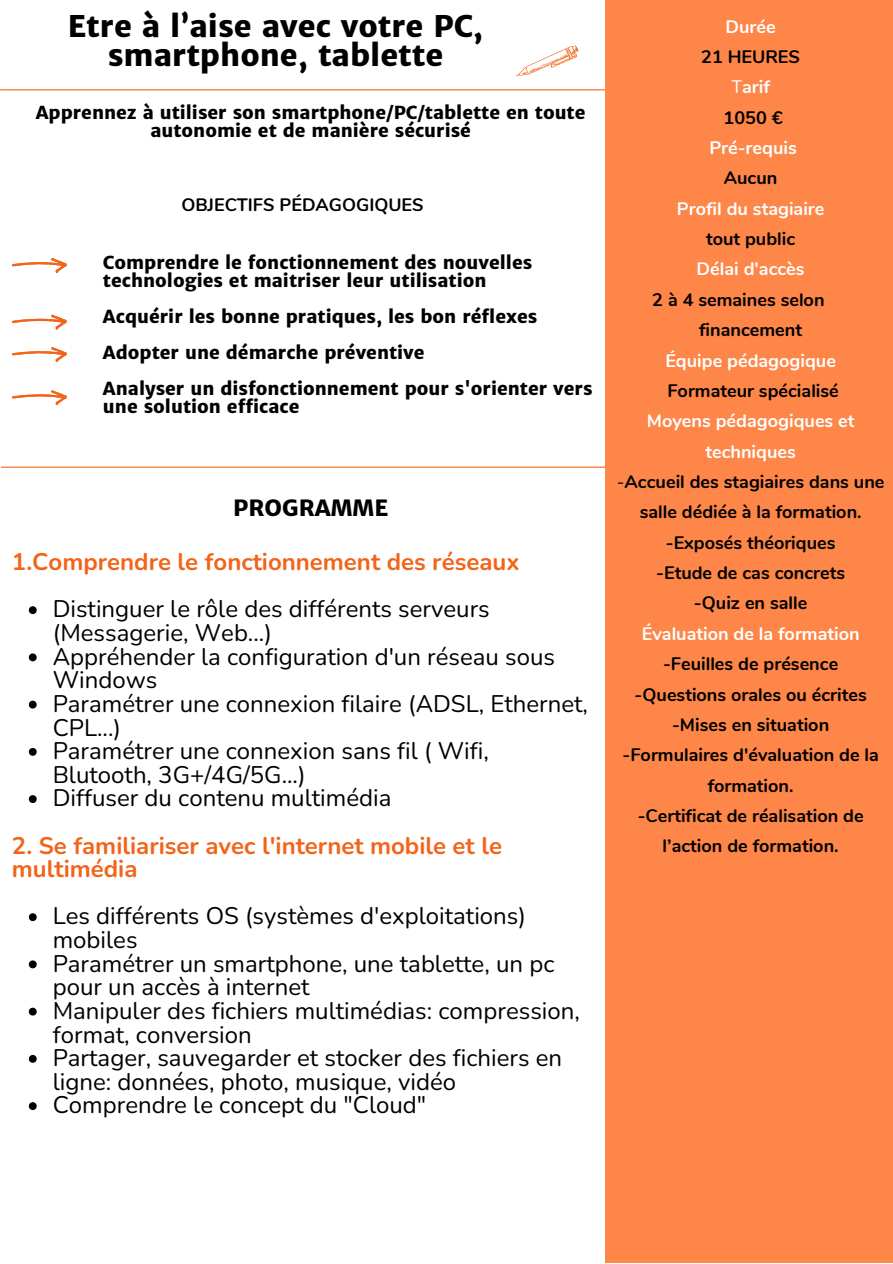
<style>
.page{position:relative;width:893px;height:1264px;background:#fff}
.page>*{position:absolute;margin:0;border:0;box-sizing:border-box;transform-origin:0 0}
.t1{font:800 30px/29.2px "Merriweather Sans";color:#000;text-align:center}
.t2{font:24px/23.5px "Nunito";color:#000}
.t3{font:700 24px/23.5px "Nunito";color:#f26419}
.t4{font:800 22.5px "Merriweather Sans";color:#000}
.t5{font:700 18px/30.3px "Nunito";color:#000;text-align:center}
.t6{font:800 18px/18px "Merriweather Sans";color:#000}
.t7{font:700 18px/30.3px "Nunito";color:#fff;text-align:center}
.s1{font-weight:400}
</style>
<div class="page">
<hr style="left:1px;top:89px;width:891px;height:1px;background:#f26419">
<svg style="left:12px;top:258px;width:55px;height:14px"></svg>
<hr style="left:1px;top:466px;width:606px;height:2px;background:#f26419">
<div style="left:605px;top:0;width:287px;height:1262px;background:#fd8648"></div>
<svg style="left:516px;top:45px;width:62px;height:31px"></svg>
<svg style="left:12px;top:314px;width:55px;height:15px"></svg>
<svg style="left:12px;top:390px;width:55px;height:15px"></svg>
<svg style="left:12px;top:347px;width:55px;height:14px"></svg>
<svg style="left:29px;top:606px;width:8px;height:8px"></svg>
<svg style="left:29px;top:653px;width:8px;height:8px"></svg>
<svg style="left:29px;top:700px;width:8px;height:8px"></svg>
<svg style="left:29px;top:748px;width:8px;height:7px"></svg>
<svg style="left:29px;top:795px;width:8px;height:8px"></svg>
<svg style="left:29px;top:913px;width:8px;height:8px"></svg>
<svg style="left:29px;top:960px;width:8px;height:8px"></svg>
<svg style="left:29px;top:1007px;width:8px;height:8px"></svg>
<svg style="left:29px;top:1054px;width:8px;height:8px"></svg>
<svg style="left:29px;top:1102px;width:8px;height:7px"></svg>
<p class="t1" style="left:68px;top:11px;width:417px">Etre à l’aise avec votre PC, smartphone, tablette</p>
<p class="t6" style="left:36px;top:104px;width:551px;text-align:center">Apprennez à utiliser son smartphone/PC/tablette en toute autonomie et de manière sécurisé</p>
<p class="t5" style="left:181px;top:190px;width:244px">OBJECTIFS PÉDAGOGIQUES</p>
<p class="t6" style="left:103px;top:253px;width:431px">Comprendre le fonctionnement des nouvelles technologies et maitriser leur utilisation</p>
<p class="t6" style="left:103px;top:307px;width:435px">Acquérir les bonne pratiques, les bon réflexes</p>
<p class="t6" style="left:103px;top:343px;width:323px">Adopter une démarche préventive</p>
<p class="t6" style="left:103px;top:379px;width:491px">Analyser un disfonctionnement pour s'orienter vers une solution efficace</p>
<p class="t4" style="left:233px;top:494px;width:157px">PROGRAMME</p>
<p class="t3" style="left:12px;top:550px;width:509px">1.Comprendre le fonctionnement des réseaux</p>
<p class="t2" style="left:53px;top:597px;width:438px">Distinguer le rôle des différents serveurs (Messagerie, Web...)</p>
<p class="t2" style="left:53px;top:645px;width:504px">Appréhender la configuration d'un réseau sous<br>Windows</p>
<p class="t2" style="left:53px;top:692px;width:536px">Paramétrer une connexion filaire (ADSL, Ethernet,<br>CPL...)</p>
<p class="t2" style="left:53px;top:739px;width:437px">Paramétrer une connexion sans fil ( Wifi,<br>Blutooth, 3G+/4G/5G...)</p>
<p class="t2" style="left:53px;top:786px;width:340px">Diffuser du contenu multimédia</p>
<p class="t3" style="left:12px;top:834px;width:491px">2. Se familiariser avec l'internet mobile et le multimédia</p>
<p class="t2" style="left:53px;top:904px;width:475px">Les différents OS (systèmes d'exploitations) mobiles</p>
<p class="t2" style="left:53px;top:952px;width:503px">Paramétrer un smartphone, une tablette, un pc pour un accès à internet</p>
<p class="t2" style="left:53px;top:999px;width:528px">Manipuler des fichiers multimédias: compression, format, conversion</p>
<p class="t2" style="left:53px;top:1046px;width:511px">Partager, sauvegarder et stocker des fichiers en ligne: données, photo, musique, vidéo</p>
<p class="t2" style="left:53px;top:1093px;width:375px">Comprendre le concept du "Cloud"</p>
<p class="t7" style="left:725px;top:11px;width:52px">Durée</p>
<p class="t5" style="left:701px;top:42px;width:100px">21 HEURES</p>
<p class="t7" style="left:731px;top:72px;width:40px"><span class="s1">T</span>arif</p>
<p class="t5" style="left:723px;top:103px;width:61px">1050 €</p>
<p class="t7" style="left:709px;top:133px;width:89px">Pré-requis</p>
<p class="t5" style="left:723px;top:163px;width:55px">Aucun</p>
<p class="t7" style="left:677px;top:194px;width:149px">Profil du stagiaire</p>
<p class="t5" style="left:706px;top:224px;width:91px">tout public</p>
<p class="t7" style="left:696px;top:254px;width:109px">Délai d'accès</p>
<p class="t5" style="left:699px;top:285px;width:127px;text-align:left;text-indent:-47px">2 à 4 semaines selon financement</p>
<p class="t7" style="left:665px;top:345px;width:172px">Équipe pédagogique</p>
<p class="t5" style="left:667px;top:376px;width:173px">Formateur spécialisé</p>
<p class="t7" style="left:647px;top:406px;width:209px">Moyens pédagogiques et techniques</p>
<p class="t5" style="left:617px;top:467px;width:269px"><span class="s1">-</span>Accueil des stagiaires dans une salle dédiée à la formation.</p>
<p class="t5" style="left:665px;top:527px;width:171px">-Exposés théoriques</p>
<p class="t5" style="left:656px;top:558px;width:190px">-Etude de cas concrets</p>
<p class="t5" style="left:694px;top:588px;width:115px">-Quiz en salle</p>
<p class="t7" style="left:641px;top:618px;width:219px">Évaluation de la formation</p>
<p class="t5" style="left:663px;top:649px;width:177px">-Feuilles de présence</p>
<p class="t5" style="left:634px;top:679px;width:234px">-Questions orales ou écrites</p>
<p class="t5" style="left:672px;top:710px;width:159px">-Mises en situation</p>
<p class="t5" style="left:622px;top:740px;width:258px">-Formulaires d'évaluation de la formation.</p>
<p class="t5" style="left:637px;top:801px;width:227px">-Certificat de réalisation de l’action de formation.</p>
</div>
